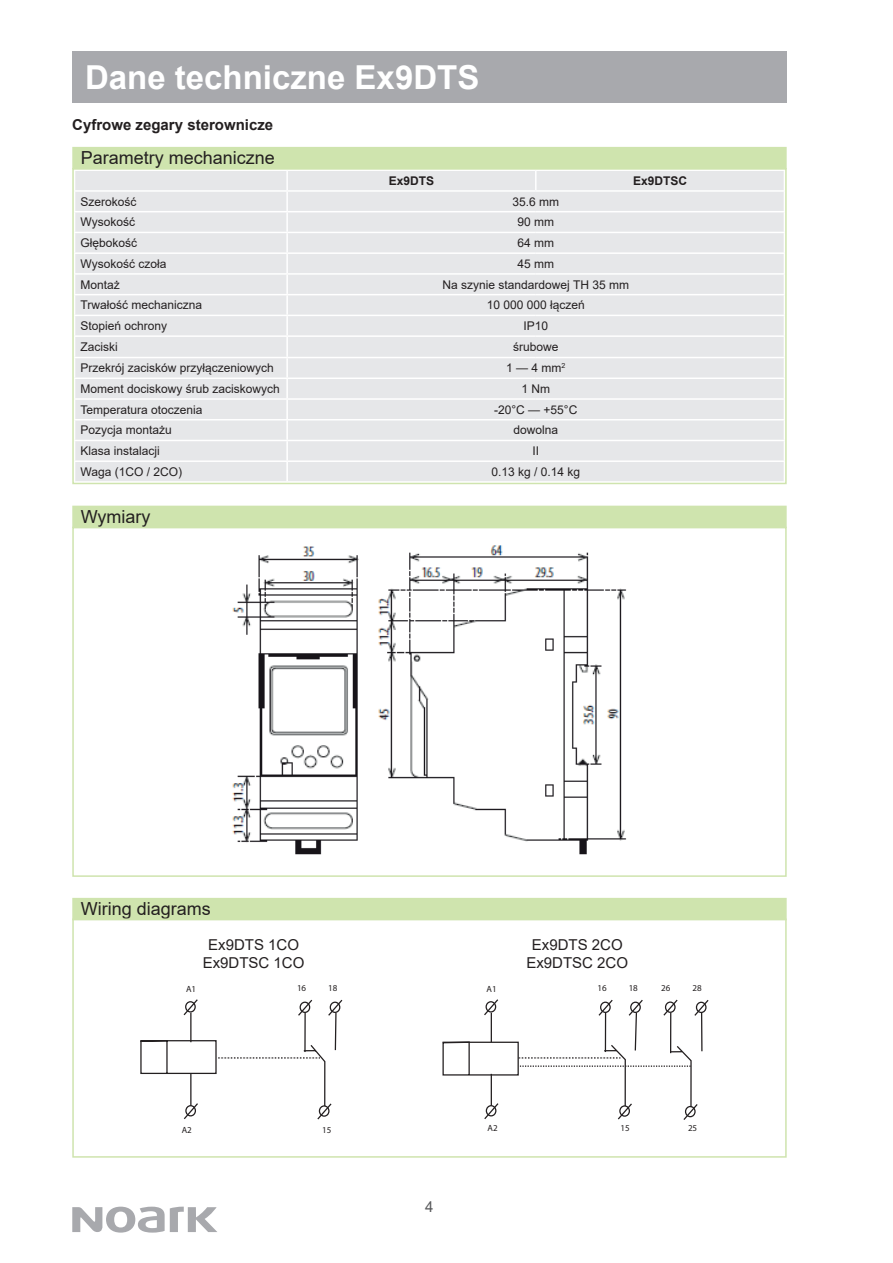
<style>
.page{position:relative;width:893px;height:1263px;background:#fff}
.page>*{position:absolute;margin:0;border:0;box-sizing:border-box;transform-origin:0 0}
.t1{font:700 33px "Arial";color:#fff}
.t2{font:18px "Arial";color:#231f20}
.t3{font:15px/18px "Arial";color:#231f20;text-align:center}
.t4{font:700 15px "Arial";color:#231f20}
.t5{font:15px "Arial";color:#57585a}
.t6{font:12px "Arial";color:#231f20}
.t7{font:700 12px "Arial";color:#231f20}
.t8{font:9px "Myriad Pro";color:#231f20}
</style>
<div class="page">
<svg style="left:72px;top:1206px;width:145px;height:26px"></svg>
<div style="left:72px;top:51px;width:715px;height:51px;background:#a8a9ad"></div>
<div style="left:72px;top:506px;width:715px;height:22px;background:#cfe4ae"></div>
<div style="left:72px;top:527px;width:715px;height:350px;border:2px solid #cfe4ae"></div>
<img style="left:232px;top:545px;width:395px;height:310px">
<div style="left:75px;top:171px;width:709px;height:310px;background:#e6e7e9"></div>
<div style="left:288px;top:275px;width:496px;height:206px;background:#e6e7e9"></div>
<svg style="left:535px;top:171px;width:1px;height:19px"></svg>
<svg style="left:286px;top:171px;width:2px;height:40px"></svg>
<hr style="left:74px;top:211px;width:213px;height:1px;background:#fff">
<hr style="left:287px;top:211px;width:249px;height:1px;background:#fff">
<hr style="left:286px;top:212px;width:2px;height:20px;background:#fff">
<hr style="left:536px;top:211px;width:249px;height:1px;background:#fff">
<hr style="left:74px;top:232px;width:213px;height:1px;background:#fff">
<hr style="left:287px;top:232px;width:249px;height:1px;background:#fff">
<hr style="left:536px;top:232px;width:249px;height:1px;background:#fff">
<hr style="left:74px;top:252px;width:213px;height:2px;background:#fff">
<hr style="left:287px;top:252px;width:249px;height:2px;background:#fff">
<hr style="left:536px;top:252px;width:249px;height:2px;background:#fff">
<hr style="left:74px;top:273px;width:213px;height:2px;background:#fff">
<hr style="left:287px;top:273px;width:249px;height:2px;background:#fff">
<svg style="left:286px;top:233px;width:2px;height:61px"></svg>
<hr style="left:536px;top:273px;width:249px;height:2px;background:#fff">
<hr style="left:74px;top:294px;width:213px;height:1px;background:#fff">
<hr style="left:287px;top:294px;width:249px;height:1px;background:#fff">
<hr style="left:286px;top:295px;width:2px;height:20px;background:#fff">
<hr style="left:536px;top:294px;width:249px;height:1px;background:#fff">
<hr style="left:74px;top:315px;width:213px;height:1px;background:#fff">
<hr style="left:287px;top:315px;width:249px;height:1px;background:#fff">
<svg style="left:286px;top:316px;width:2px;height:19px"></svg>
<hr style="left:536px;top:315px;width:249px;height:1px;background:#fff">
<hr style="left:286px;top:337px;width:2px;height:20px;background:#fff">
<svg style="left:286px;top:358px;width:2px;height:61px"></svg>
<hr style="left:286px;top:420px;width:2px;height:20px;background:#fff">
<svg style="left:286px;top:441px;width:2px;height:40px"></svg>
<hr style="left:74px;top:190px;width:213px;height:2px;background:#fff">
<hr style="left:287px;top:190px;width:249px;height:2px;background:#fff">
<hr style="left:536px;top:190px;width:249px;height:2px;background:#fff">
<hr style="left:74px;top:335px;width:213px;height:2px;background:#fff">
<hr style="left:287px;top:335px;width:249px;height:2px;background:#fff">
<hr style="left:536px;top:335px;width:249px;height:2px;background:#fff">
<hr style="left:74px;top:357px;width:213px;height:1px;background:#fff">
<hr style="left:287px;top:357px;width:249px;height:1px;background:#fff">
<hr style="left:536px;top:357px;width:249px;height:1px;background:#fff">
<hr style="left:74px;top:377px;width:213px;height:2px;background:#fff">
<hr style="left:287px;top:377px;width:249px;height:2px;background:#fff">
<hr style="left:536px;top:377px;width:249px;height:2px;background:#fff">
<hr style="left:74px;top:398px;width:213px;height:2px;background:#fff">
<hr style="left:287px;top:398px;width:249px;height:2px;background:#fff">
<hr style="left:536px;top:398px;width:249px;height:2px;background:#fff">
<hr style="left:74px;top:419px;width:213px;height:1px;background:#fff">
<hr style="left:287px;top:419px;width:249px;height:1px;background:#fff">
<hr style="left:536px;top:419px;width:249px;height:1px;background:#fff">
<hr style="left:74px;top:440px;width:213px;height:1px;background:#fff">
<hr style="left:287px;top:440px;width:249px;height:1px;background:#fff">
<hr style="left:536px;top:440px;width:249px;height:1px;background:#fff">
<hr style="left:74px;top:460px;width:213px;height:2px;background:#fff">
<hr style="left:287px;top:460px;width:249px;height:2px;background:#fff">
<hr style="left:536px;top:460px;width:249px;height:2px;background:#fff">
<div style="left:72px;top:168px;width:715px;height:316px;border:2px solid #cfe4ae"></div>
<div style="left:72px;top:147px;width:715px;height:22px;background:#cfe4ae"></div>
<div style="left:72px;top:898px;width:715px;height:22px;background:#cfe4ae"></div>
<div style="left:72px;top:918px;width:715px;height:240px;border:2px solid #cfe4ae"></div>
<svg style="left:140px;top:999px;width:203px;height:121px"></svg>
<svg style="left:442px;top:999px;width:267px;height:121px"></svg>
<h1 class="t1" style="left:85px;top:54px;width:396px">Dane techniczne Ex9DTS</h1>
<p class="t4" style="left:72px;top:114px;width:202px">Cyfrowe zegary sterownicze</p>
<h2 class="t2" style="left:81px;top:145px;width:196px">Parametry mechaniczne</h2>
<p class="t7" style="left:389px;top:172px;width:47px">Ex9DTS</p>
<p class="t7" style="left:633px;top:172px;width:56px">Ex9DTSC</p>
<p class="t6" style="left:81px;top:193px;width:58px">Szerokość</p>
<p class="t6" style="left:512px;top:193px;width:48px">35.6 mm</p>
<p class="t6" style="left:81px;top:214px;width:56px">Wysokość</p>
<p class="t6" style="left:517px;top:214px;width:38px">90 mm</p>
<p class="t6" style="left:81px;top:235px;width:58px">Głębokość</p>
<p class="t6" style="left:517px;top:235px;width:38px">64 mm</p>
<p class="t6" style="left:81px;top:255px;width:87px">Wysokość czoła</p>
<p class="t6" style="left:517px;top:255px;width:38px">45 mm</p>
<p class="t6" style="left:81px;top:276px;width:41px">Montaż</p>
<p class="t6" style="left:442px;top:276px;width:188px">Na szynie standardowej TH 35 mm</p>
<p class="t6" style="left:81px;top:297px;width:123px">Trwałość mechaniczna</p>
<p class="t6" style="left:487px;top:297px;width:100px">10 000 000 łączeń</p>
<p class="t6" style="left:81px;top:318px;width:88px">Stopień ochrony</p>
<p class="t6" style="left:523px;top:318px;width:26px">IP10</p>
<p class="t6" style="left:81px;top:338px;width:39px">Zaciski</p>
<p class="t6" style="left:513px;top:338px;width:47px">śrubowe</p>
<p class="t6" style="left:81px;top:360px;width:195px">Przekrój zacisków przyłączeniowych</p>
<p class="t6" style="left:506px;top:360px;width:61px">1 — 4 mm<sup>2</sup></p>
<p class="t6" style="left:81px;top:380px;width:201px">Moment dociskowy śrub zaciskowych</p>
<p class="t6" style="left:521px;top:380px;width:30px">1 Nm</p>
<p class="t6" style="left:81px;top:401px;width:124px">Temperatura otoczenia</p>
<p class="t6" style="left:494px;top:401px;width:85px">-20°C — +55°C</p>
<p class="t6" style="left:81px;top:422px;width:93px">Pozycja montażu</p>
<p class="t6" style="left:513px;top:422px;width:46px">dowolna</p>
<p class="t6" style="left:81px;top:443px;width:81px">Klasa instalacji</p>
<p class="t6" style="left:532px;top:443px;width:8px">II</p>
<p class="t6" style="left:81px;top:463px;width:103px">Waga (1CO / 2CO)</p>
<p class="t6" style="left:491px;top:463px;width:90px">0.13 kg / 0.14 kg</p>
<h2 class="t2" style="left:81px;top:504px;width:71px">Wymiary</h2>
<h2 class="t2" style="left:81px;top:896px;width:132px">Wiring diagrams</h2>
<p class="t3" style="left:203px;top:936px;width:103px">Ex9DTS 1CO<br>Ex9DTSC 1CO</p>
<p class="t3" style="left:526px;top:936px;width:103px">Ex9DTS 2CO<br>Ex9DTSC 2CO</p>
<p class="t8" style="left:186px;top:983px;width:12px">A1</p>
<p class="t8" style="left:328px;top:983px;width:11px">18</p>
<p class="t8" style="left:297px;top:983px;width:11px">16</p>
<p class="t8" style="left:486px;top:983px;width:12px">A1</p>
<p class="t8" style="left:629px;top:983px;width:11px">18</p>
<p class="t8" style="left:661px;top:983px;width:11px">26</p>
<p class="t8" style="left:693px;top:983px;width:11px">28</p>
<p class="t8" style="left:597px;top:983px;width:11px">16</p>
<p class="t8" style="left:182px;top:1125px;width:12px">A2</p>
<p class="t8" style="left:322px;top:1124px;width:11px">15</p>
<p class="t8" style="left:487px;top:1123px;width:12px">A2</p>
<p class="t8" style="left:621px;top:1122px;width:11px">15</p>
<p class="t8" style="left:688px;top:1122px;width:11px">25</p>
<p class="t5" style="left:425px;top:1197px;width:10px">4</p>
</div>
